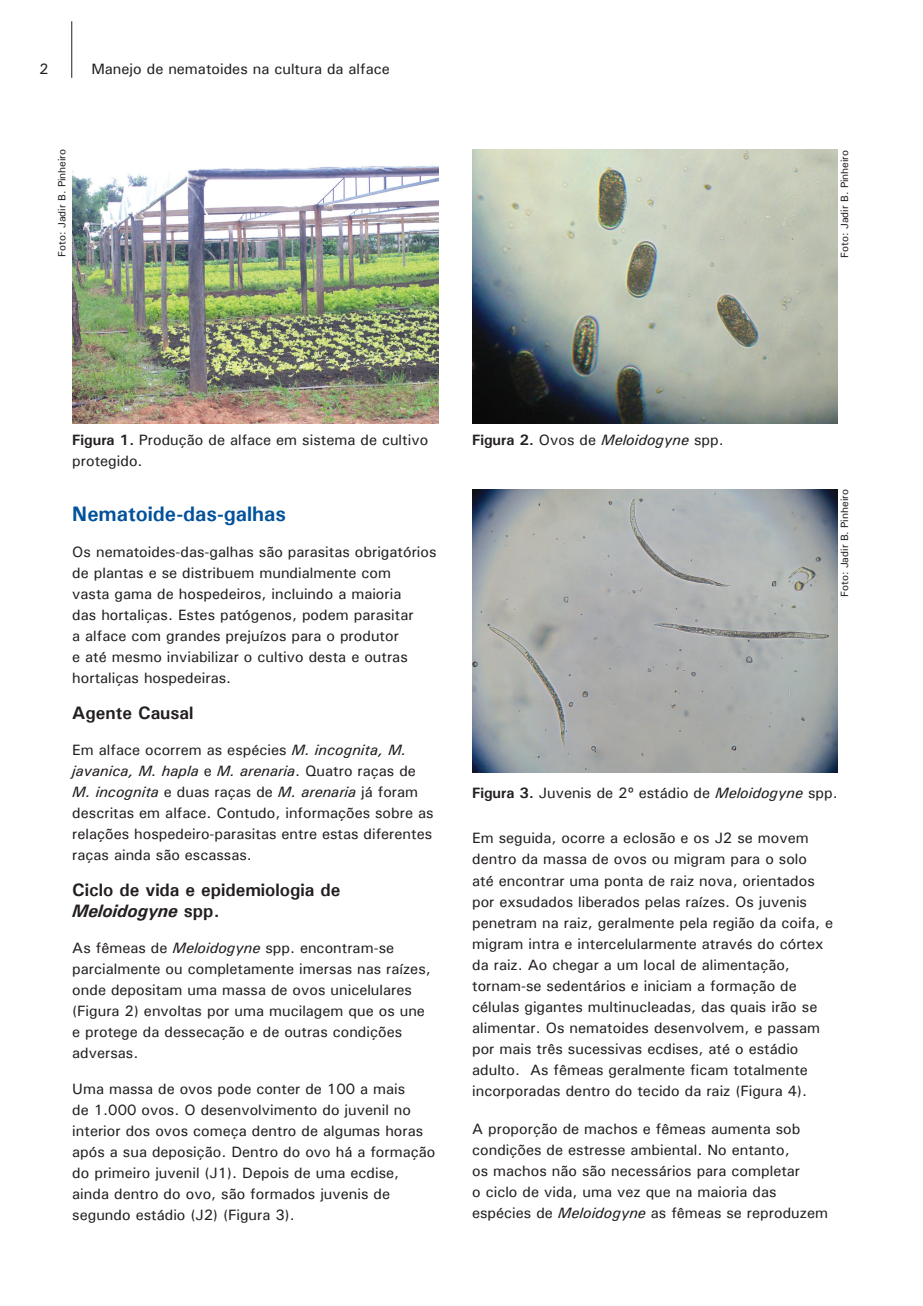
<style>
.page{position:relative;width:923px;height:1306px;background:#fff}
.page>*{position:absolute;margin:0;border:0;box-sizing:border-box;transform-origin:0 0}
.t1{font:700 21px "Univers";color:#01519b}
.t2{font:700 18px/21px "Univers";color:#231f20}
.Texto_em_bloco{font:500 15px/21px "Univers";color:#231f20}
.t3{font:italic 500 15px "Univers";color:#231f20}
.t4{font:500 10.5px "Univers";color:#231f20}
.s1{font-weight:700}
.s2{font-style:italic}
.s3{font-weight:700;font-style:normal}
.s4{font-style:normal}
</style>
<div class="page">
<hr style="left:71px;top:21px;width:1px;height:57px;background:#231f20">
<img style="left:72px;top:165px;width:366px;height:258px">
<img style="left:472px;top:150px;width:366px;height:273px">
<img style="left:472px;top:489px;width:366px;height:283px">
<p class="Texto_em_bloco" style="left:39px;top:58px;width:11px">2</p>
<p class="Texto_em_bloco" style="left:91px;top:58px;width:300px">Manejo de nematoides na cultura da alface</p>
<p class="t4" style="left:55px;top:257px;width:109px;rotate:-90deg">Foto: Jadir B. Pinheiro</p>
<p class="t4" style="left:838px;top:258px;width:109px;rotate:-90deg">Foto: Jadir B. Pinheiro</p>
<p class="Texto_em_bloco" style="left:72px;top:429px;width:357px"><span class="s1">Figura 1.</span> Produção de alface em sistema de cultivo protegido.</p>
<p class="t1" style="left:72px;top:500px;width:215px">Nematoide-das-galhas</p>
<p class="Texto_em_bloco" style="left:72px;top:541px;width:366px">Os nematoides-das-galhas são parasitas obrigatórios de plantas e se distribuem mundialmente com<br>vasta gama de hospedeiros, incluindo a maioria<br>das hortaliças. Estes patógenos, podem parasitar<br>a alface com grandes prejuízos para o produtor<br>e até mesmo inviabilizar o cultivo desta e outras hortaliças hospedeiras.</p>
<p class="t2" style="left:72px;top:702px;width:123px">Agente Causal</p>
<p class="Texto_em_bloco" style="left:72px;top:739px;width:363px">Em alface ocorrem as espécies <span class="s2">M. incognita, M. javanica, M. hapla</span> e <span class="s2">M. arenaria</span>. Quatro raças de <span class="s2">M. incognita</span> e duas raças de <span class="s2">M. arenaria</span> já foram descritas em alface. Contudo, informações sobre as relações hospedeiro-parasitas entre estas diferentes raças ainda são escassas.</p>
<p class="t2" style="left:72px;top:878px;width:270px">Ciclo de vida e epidemiologia de<br><span class="s2">Meloidogyne</span> spp.</p>
<p class="Texto_em_bloco" style="left:72px;top:936px;width:360px">As fêmeas de <span class="s2">Meloidogyne</span> spp. encontram-se parcialmente ou completamente imersas nas raízes, onde depositam uma massa de ovos unicelulares (Figura 2) envoltas por uma mucilagem que os une e protege da dessecação e de outras condições adversas.</p>
<p class="Texto_em_bloco" style="left:72px;top:1077px;width:365px">Uma massa de ovos pode conter de 100 a mais<br>de 1.000 ovos. O desenvolvimento do juvenil no interior dos ovos começa dentro de algumas horas após a sua deposição. Dentro do ovo há a formação do primeiro juvenil (J1). Depois de uma ecdise, ainda dentro do ovo, são formados juvenis de segundo estádio (J2) (Figura 3).</p>
<p class="t3" style="left:472px;top:430px;width:253px"><span class="s3">Figura 2.</span> <span class="s4">Ovos de</span> Meloidogyne <span class="s4">spp.</span></p>
<p class="t4" style="left:838px;top:597px;width:109px;rotate:-90deg">Foto: Jadir B. Pinheiro</p>
<p class="Texto_em_bloco" style="left:472px;top:782px;width:367px"><span class="s1">Figura 3.</span> Juvenis de 2º estádio de <span class="s2">Meloidogyne</span> spp.</p>
<p class="Texto_em_bloco" style="left:472px;top:827px;width:362px">Em seguida, ocorre a eclosão e os J2 se movem dentro da massa de ovos ou migram para o solo<br>até encontrar uma ponta de raiz nova, orientados por exsudados liberados pelas raízes. Os juvenis penetram na raiz, geralmente pela região da coifa, e migram intra e intercelularmente através do córtex da raiz. Ao chegar a um local de alimentação, tornam-se sedentários e iniciam a formação de células gigantes multinucleadas, das quais irão se alimentar. Os nematoides desenvolvem, e passam por mais três sucessivas ecdises, até o estádio adulto. As fêmeas geralmente ficam totalmente incorporadas dentro do tecido da raiz (Figura 4).</p>
<p class="Texto_em_bloco" style="left:472px;top:1117px;width:357px">A proporção de machos e fêmeas aumenta sob condições de estresse ambiental. No entanto,<br>os machos não são necessários para completar<br>o ciclo de vida, uma vez que na maioria das espécies de <span class="s2">Meloidogyne</span> as fêmeas se reproduzem</p>
</div>
